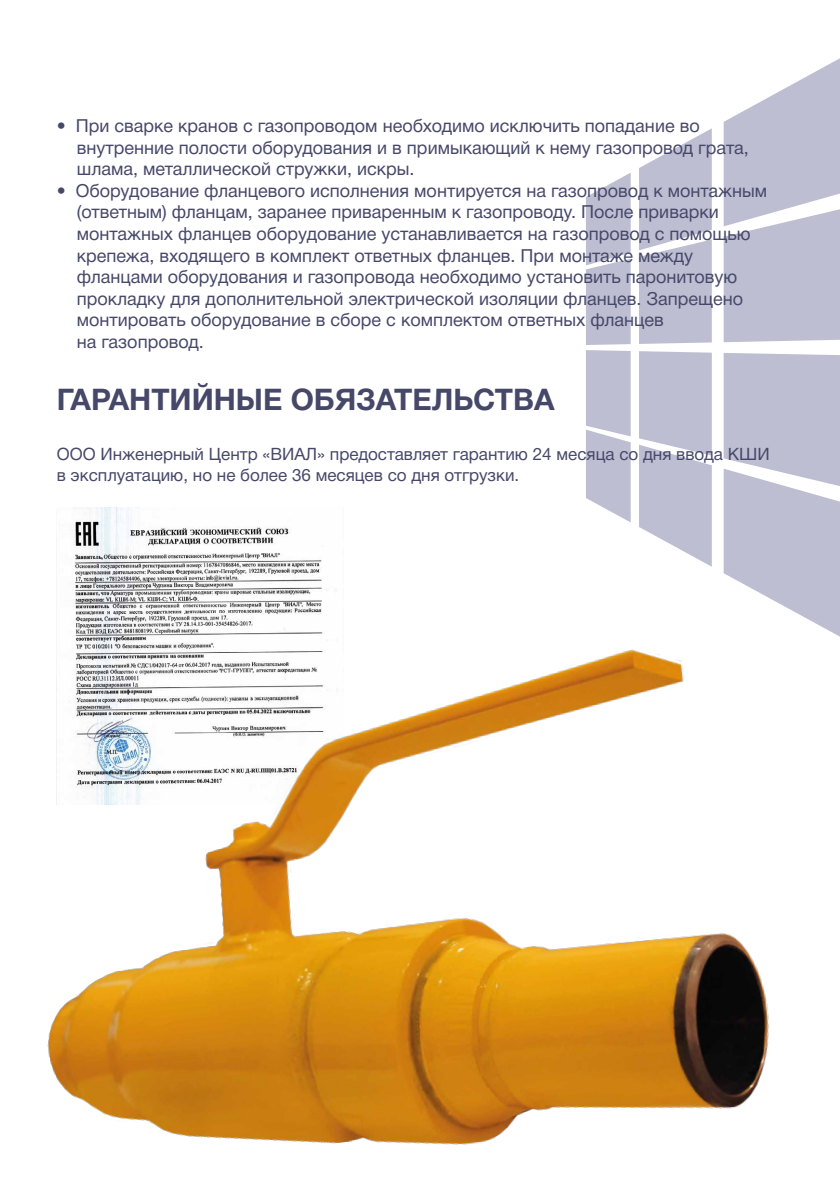
<style>
.page{position:relative;width:840px;height:1191px;background:#fff}
.page>*{position:absolute;margin:0;border:0;box-sizing:border-box;transform-origin:0 0}
.t1{font:700 29.8px "Helvetica Neue Cyr";color:#464869}
.t2{font:18px/21.6px "Helvetica Neue Cyr";color:#464869}
.t3{font:17px/20.4px "Helvetica Neue Cyr";color:#464869}
</style>
<div class="page">
<svg style="left:639px;top:129px;width:72px;height:215px;background:#c5c6d7"></svg>
<svg style="left:723px;top:59px;width:116px;height:283px"></svg>
<svg style="left:586px;top:173px;width:44px;height:349px;background:#c4c5d6"></svg>
<svg style="left:639px;top:351px;width:72px;height:215px;background:#c5c6d7"></svg>
<svg style="left:723px;top:353px;width:116px;height:272px;background:#c5c6d7"></svg>
<img style="left:75px;top:508px;width:252px;height:117px">
<img style="left:47px;top:625px;width:792px;height:520px">
<p class="t2" style="left:77px;top:115px;width:673px;text-indent:-20px">• При сварке кранов с газопроводом необходимо исключить попадание во внутренние полости оборудования и в примыкающий к нему газопровод грата, шлама, металлической стружки, искры.</p>
<p class="t2" style="left:77px;top:180px;width:691px;text-indent:-20px">• Оборудование фланцевого исполнения монтируется на газопровод к монтажным (ответным) фланцам, заранее приваренным к газопроводу. После приварки монтажных фланцев оборудование устанавливается на газопровод с помощью крепежа, входящего в комплект ответных фланцев. При монтаже между фланцами оборудования и газопровода необходимо установить паронитовую прокладку для дополнительной электрической изоляции фланцев. Запрещено монтировать оборудование в сборе с комплектом ответных фланцев<br>на газопровод.</p>
<h1 class="t1" style="left:57px;top:382px;width:499px">ГАРАНТИЙНЫЕ ОБЯЗАТЕЛЬСТВА</h1>
<p class="t3" style="left:57px;top:444px;width:714px">ООО Инженерный Центр «ВИАЛ» предоставляет гарантию 24 месяца со дня ввода КШИ в эксплуатацию, но не более 36 месяцев со дня отгрузки.</p>
</div>
